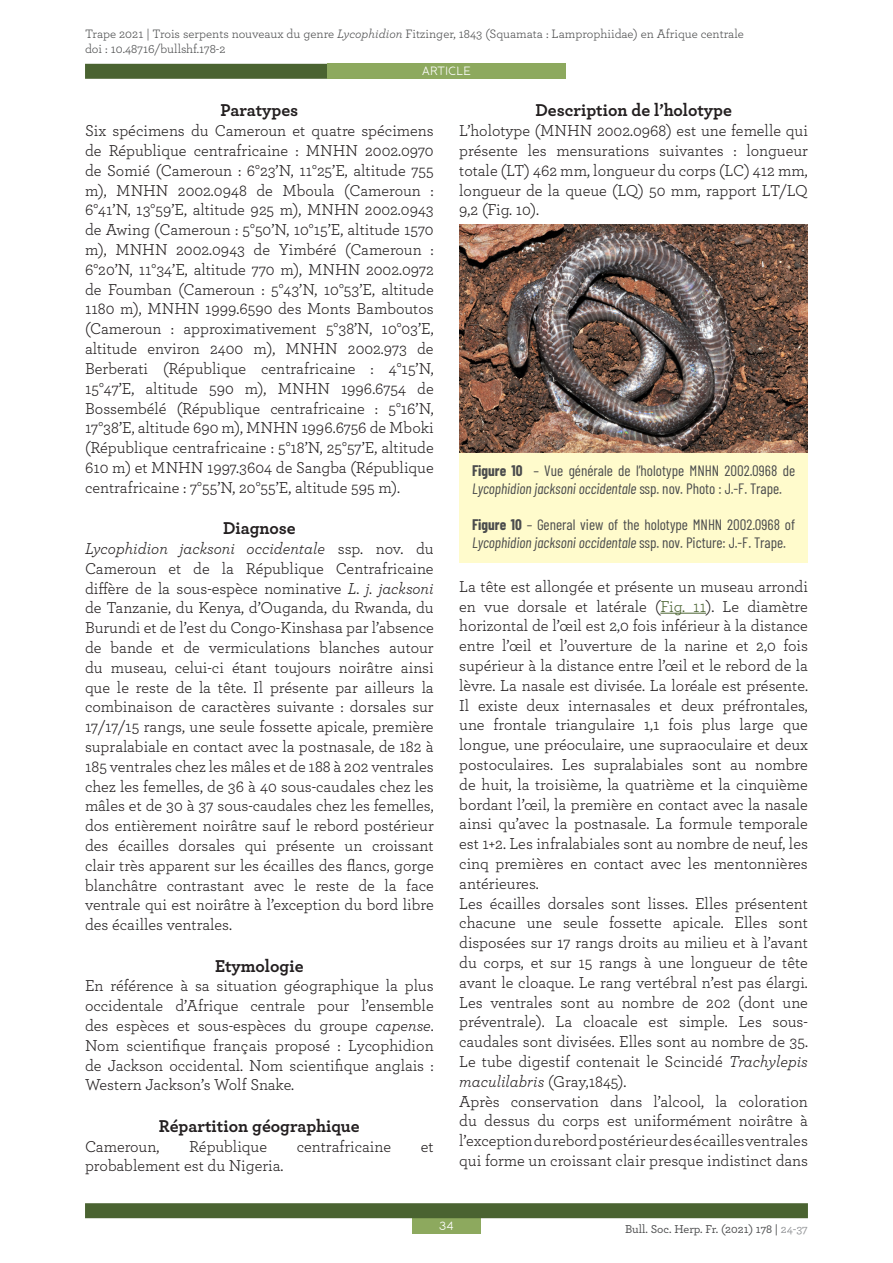
<style>
.page{position:relative;width:893px;height:1263px;background:#fff}
.page>*{position:absolute;margin:0;border:0;box-sizing:border-box;transform-origin:0 0}
.Article_-_Sous-Titre{font:700 18px "Archer";color:#231f20}
.Article_-_Texte{font:16.5px/19.8px "Archer";color:#231f20;text-align:justify}
.Légende_-_fr{font:15px/18px "Barlow Condensed";color:#4b4c4d}
.t1{font:12.75px/15px "Archer";color:#4b4c4d}
.t2{font:500 12px "Archer";color:#4b4c4d}
.t3{font:12px "Banda";letter-spacing:-.01em;color:#fff}
.s1{font-style:italic}
.s2{font-weight:700}
.s3{color:#4a6331}
.s4{color:#939598}
</style>
<div class="page">
<div style="left:412px;top:1218px;width:68px;height:15px;background:#8da95e"></div>
<div style="left:85px;top:1203px;width:723px;height:15px;background:#4a6331"></div>
<div style="left:85px;top:64px;width:457px;height:15px;background:#4a6331"></div>
<div style="left:327px;top:64px;width:239px;height:15px;background:#8da95e"></div>
<hr style="left:660px;top:613px;width:46px;height:1px;background:#4a6331">
<img style="left:459px;top:225px;width:349px;height:228px">
<div style="left:459px;top:453px;width:349px;height:110px;background:#fffbcc"></div>
<p class="t1" style="left:85px;top:26px;width:660px">Trape 2021 | Trois serpents nouveaux du genre <span class="s1">Lycophidion</span> Fitzinger, 1843 (Squamata : Lamprophiidae) en Afrique centrale doi : 10.48716/bullshf.178-2</p>
<p class="t3" style="left:422px;top:64px;width:51px">ARTICLE</p>
<p class="Article_-_Sous-Titre" style="left:221px;top:96px;width:79px">Paratypes</p>
<p class="Article_-_Texte" style="left:85px;top:120px;width:350px">Six spécimens du Cameroun et quatre spécimens de République centrafricaine : MNHN 2002.0970 de Somié (Cameroun : 6°23’N, 11°25’E, altitude 755 m), MNHN 2002.0948 de Mboula (Cameroun :<br>6°41’N, 13°59’E, altitude 925 m), MNHN 2002.0943 de Awing (Cameroun : 5°50’N, 10°15’E, altitude 1570 m), MNHN 2002.0943 de Yimbéré (Cameroun :<br>6°20’N, 11°34’E, altitude 770 m), MNHN 2002.0972 de Foumban (Cameroun : 5°43’N, 10°53’E, altitude 1180 m), MNHN 1999.6590 des Monts Bamboutos (Cameroun : approximativement 5°38’N, 10°03’E, altitude environ 2400 m), MNHN 2002.973 de Berberati (République centrafricaine : 4°15’N, 15°47’E, altitude 590 m), MNHN 1996.6754 de Bossembélé (République centrafricaine : 5°16’N, 17°38’E, altitude 690 m), MNHN 1996.6756 de Mboki (République centrafricaine : 5°18’N, 25°57’E, altitude 610 m) et MNHN 1997.3604 de Sangba (République centrafricaine : 7°55’N, 20°55’E, altitude 595 m).</p>
<p class="Article_-_Sous-Titre" style="left:223px;top:514px;width:74px">Diagnose</p>
<p class="Article_-_Texte" style="left:85px;top:538px;width:350px"><span class="s1">Lycophidion jacksoni occidentale</span> ssp. nov. du Cameroun et de la République Centrafricaine diffère de la sous-espèce nominative <span class="s1">L. j. jacksoni </span>de Tanzanie, du Kenya, d’Ouganda, du Rwanda, du Burundi et de l’est du Congo-Kinshasa par l’absence de bande et de vermiculations blanches autour du museau, celui-ci étant toujours noirâtre ainsi que le reste de la tête. Il présente par ailleurs la combinaison de caractères suivante : dorsales sur 17/17/15 rangs, une seule fossette apicale, première supralabiale en contact avec la postnasale, de 182 à 185 ventrales chez les mâles et de 188 à 202 ventrales chez les femelles, de 36 à 40 sous-caudales chez les mâles et de 30 à 37 sous-caudales chez les femelles, dos entièrement noirâtre sauf le rebord postérieur des écailles dorsales qui présente un croissant clair très apparent sur les écailles des flancs, gorge blanchâtre contrastant avec le reste de la face ventrale qui est noirâtre à l’exception du bord libre des écailles ventrales.</p>
<p class="Article_-_Sous-Titre" style="left:215px;top:951px;width:90px">Etymologie</p>
<p class="Article_-_Texte" style="left:85px;top:975px;width:350px">En référence à sa situation géographique la plus occidentale d’Afrique centrale pour l’ensemble des espèces et sous-espèces du groupe <span class="s1">capense</span>.<br>Nom scientifique français proposé : Lycophidion de Jackson occidental. Nom scientifique anglais :<br>Western Jackson’s Wolf Snake.</p>
<p class="Article_-_Sous-Titre" style="left:159px;top:1111px;width:202px">Répartition géographique</p>
<p class="Article_-_Texte" style="left:85px;top:1135px;width:76px">Cameroun,</p>
<p class="Article_-_Texte" style="left:189px;top:1135px;width:79px">République</p>
<p class="Article_-_Texte" style="left:297px;top:1135px;width:96px">centrafricaine</p>
<p class="Article_-_Texte" style="left:421px;top:1135px;width:14px">et</p>
<p class="Article_-_Texte" style="left:85px;top:1155px;width:200px">probablement est du Nigeria.</p>
<p class="Article_-_Sous-Titre" style="left:535px;top:96px;width:198px">Description de l’holotype</p>
<p class="Article_-_Texte" style="left:459px;top:120px;width:350px">L’holotype (MNHN 2002.0968) est une femelle qui présente les mensurations suivantes : longueur totale (LT) 462 mm, longueur du corps (LC) 412 mm, longueur de la queue (LQ) 50 mm, rapport LT/LQ 9,2 (Fig. 10).</p>
<p class="Légende_-_fr" style="left:472px;top:461px;width:325px"><span class="s2">Figure 10</span> – Vue générale de l’holotype MNHN 2002.0968 de<br><span class="s1">Lycophidion jacksoni occidentale</span> ssp. nov. Photo : J.-F. Trape.</p>
<p class="Légende_-_fr" style="left:472px;top:515px;width:325px"><span class="s2">Figure 10</span> – General view of the holotype MNHN 2002.0968 of<br><span class="s1">Lycophidion jacksoni occidentale</span> ssp. nov. Picture: J.-F. Trape.</p>
<p class="Article_-_Texte" style="left:459px;top:575px;width:350px">La tête est allongée et présente un museau arrondi en vue dorsale et latérale (<span class="s3">Fig. 11</span>). Le diamètre horizontal de l’œil est 2,0 fois inférieur à la distance entre l’œil et l’ouverture de la narine et 2,0 fois supérieur à la distance entre l’œil et le rebord de la lèvre. La nasale est divisée. La loréale est présente.<br>Il existe deux internasales et deux préfrontales, une frontale triangulaire 1,1 fois plus large que longue, une préoculaire, une supraoculaire et deux postoculaires. Les supralabiales sont au nombre de huit, la troisième, la quatrième et la cinquième bordant l’œil, la première en contact avec la nasale ainsi qu’avec la postnasale. La formule temporale est 1+2. Les infralabiales sont au nombre de neuf, les cinq premières en contact avec les mentonnières antérieures.</p>
<p class="Article_-_Texte" style="left:459px;top:892px;width:350px">Les écailles dorsales sont lisses. Elles présentent chacune une seule fossette apicale. Elles sont disposées sur 17 rangs droits au milieu et à l’avant du corps, et sur 15 rangs à une longueur de tête avant le cloaque. Le rang vertébral n’est pas élargi.<br>Les ventrales sont au nombre de 202 (dont une préventrale). La cloacale est simple. Les sous&shy;caudales sont divisées. Elles sont au nombre de 35.<br>Le tube digestif contenait le Scincidé <span class="s1">Trachylepis maculilabris</span> (Gray,1845).</p>
<p class="Article_-_Texte" style="left:459px;top:1090px;width:350px">Après conservation dans l’alcool, la coloration du dessus du corps est uniformément noirâtre à l’exception du rebord postérieur des écailles ventrales qui forme un croissant clair presque indistinct dans</p>
<p class="t3" style="left:439px;top:1218px;width:16px">34</p>
<p class="t2" style="left:625px;top:1220px;width:184px">Bull. Soc. Herp. Fr. (2021) 178 | <span class="s4">24-37</span></p>
</div>
